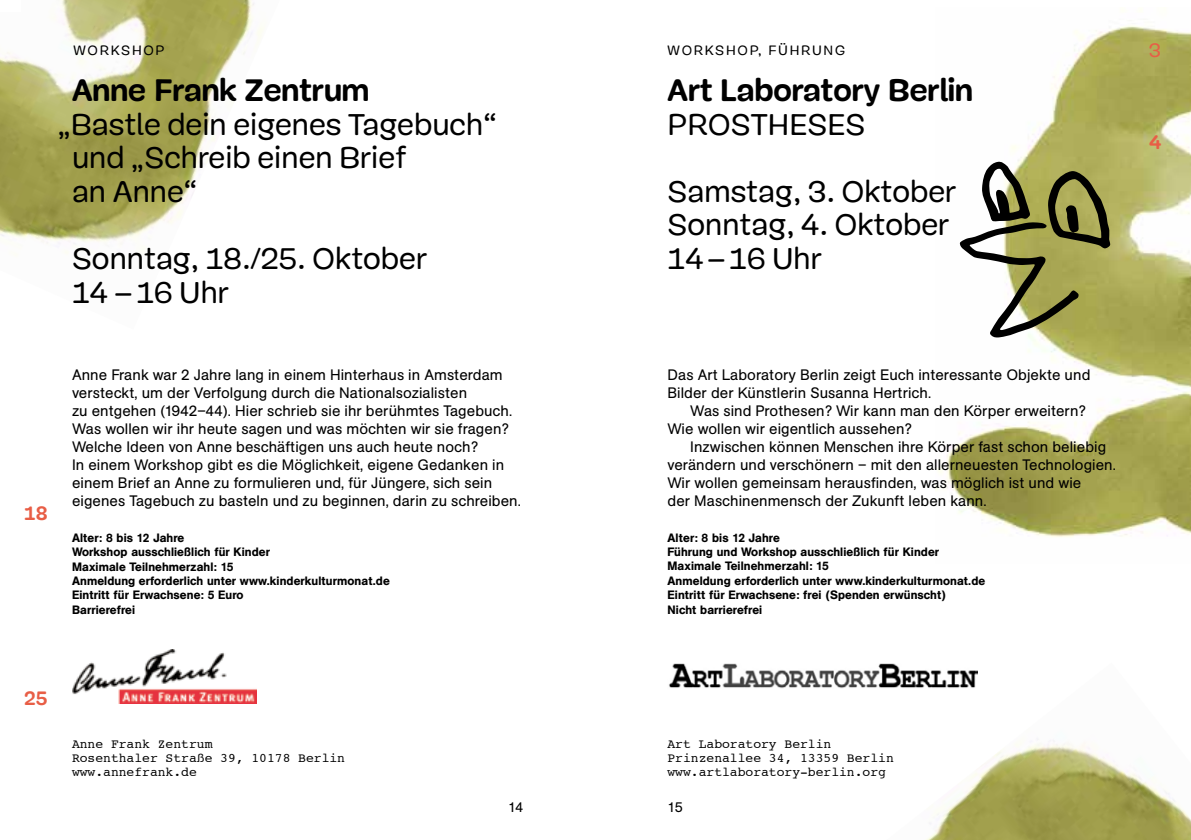
<style>
.page{position:relative;width:1191px;height:840px;background:#fff}
.page>*{position:absolute;margin:0;border:0;box-sizing:border-box;transform-origin:0 0}
.t1{font:700 32px "Mija";color:#000}
.t2{font:30.8px/33.6px "Mija";color:#000}
.t3{font:700 20px "Mija";color:#e85e46}
.t4{font:20px "Mija";color:#e85e46}
.t5{font:15px/18px "AG Buch BQ";letter-spacing:.005em;color:#000}
.t6{font:14px "Mija";letter-spacing:.12em;color:#000}
.t7{font:14px "AG Buch BQ";color:#000}
.t8{font:13px/14px "Courier";color:#000}
.t9{font:500 12px/14.4px "AG Buch BQ";letter-spacing:.01em;color:#000}
</style>
<div class="page">
<img style="left:935px;top:25px;width:256px;height:512px">
<img style="left:927px;top:739px;width:264px;height:100px">
<img style="left:0;top:0;width:264px;height:263px">
<img style="left:72px;top:649px;width:184px;height:54px">
<img style="left:669px;top:663px;width:309px;height:26px">
<svg style="left:959px;top:161px;width:151px;height:176px"></svg>
<div style="left:0;top:0;width:20px;height:11px;background:#fff"></div>
<p class="t6" style="left:73px;top:43px;width:93px">Workshop</p>
<h1 class="t1" style="left:72px;top:73px;width:299px">Anne Frank Zentrum</h1>
<h2 class="t2" style="left:72px;top:107px;width:426px;text-indent:-14px">„Bastle dein eigenes Tagebuch“ und „Schreib einen Brief<br>an Anne“</h2>
<h2 class="t2" style="left:72px;top:242px;width:356px">Sonntag, 18./25. Oktober<br>14 –16 Uhr</h2>
<h3 class="t3" style="left:24px;top:502px;width:25px">18</h3>
<p class="t5" style="left:72px;top:365px;width:450px">Anne Frank war 2 Jahre lang in einem Hinterhaus in Amsterdam versteckt, um der Verfolgung durch die Nationalsozialisten<br>zu entgehen (1942–44). Hier schrieb sie ihr berühmtes Tagebuch.<br>Was wollen wir ihr heute sagen und was möchten wir sie fragen?<br>Welche Ideen von Anne beschäftigen uns auch heute noch?<br>In einem Workshop gibt es die Möglichkeit, eigene Gedanken in einem Brief an Anne zu formulieren und, für Jüngere, sich sein eigenes Tagebuch zu basteln und zu beginnen, darin zu schreiben.</p>
<p class="t9" style="left:72px;top:530px;width:319px">Alter: 8 bis 12 Jahre<br>Workshop ausschließlich für Kinder<br>Maximale Teilnehmerzahl: 15<br>Anmeldung erforderlich unter www.kinderkulturmonat.de<br>Eintritt für Erwachsene: 5 Euro<br>Barrierefrei</p>
<p class="t6" style="left:667px;top:43px;width:179px">Workshop, Führung</p>
<h1 class="t1" style="left:667px;top:73px;width:307px">Art Laboratory Berlin</h1>
<h2 class="t2" style="left:667px;top:107px;width:21px">PRO</h2>
<h2 class="t2" style="left:667px;top:91px;width:290px;line-height:67.2px;text-indent:63px">STHESES<br>Samstag, 3. Oktober</h2>
<h2 class="t2" style="left:667px;top:208px;width:283px">Sonntag, 4. Oktober<br>14–16 Uhr</h2>
<p class="t5" style="left:667px;top:365px;width:424px">Das Art Laboratory Berlin zeigt Euch interessante Objekte und<br>Bilder der Künstlerin Susanna Hertrich.</p>
<p class="t5" style="left:667px;top:401px;width:420px;text-indent:23px">Was sind Prothesen? Wir kann man den Körper erweitern?<br>Wie wollen wir eigentlich aussehen?</p>
<p class="t5" style="left:667px;top:437px;width:450px;text-indent:23px">Inzwischen können Menschen ihre Körper fast schon beliebig verändern und verschönern – mit den allerneuesten Technologien.<br>Wir wollen gemeinsam herausfinden, was möglich ist und wie<br>der Maschinenmensch der Zukunft leben kann.</p>
<p class="t9" style="left:667px;top:530px;width:319px">Alter: 8 bis 12 Jahre<br>Führung und Workshop ausschließlich für Kinder Maximale Teilnehmerzahl: 15<br>Anmeldung erforderlich unter www.kinderkulturmonat.de Eintritt für Erwachsene: frei (Spenden erwünscht)<br>Nicht barrierefrei</p>
<h3 class="t3" style="left:24px;top:687px;width:25px">25</h3>
<p class="t8" style="left:72px;top:736px;width:275px">Anne Frank Zentrum<br>Rosenthaler Straße 39, 10178 Berlin www.annefrank.de</p>
<p class="t8" style="left:667px;top:736px;width:228px">Art Laboratory Berlin<br>Prinzenallee 34, 13359 Berlin www.artlaboratory-berlin.org</p>
<p class="t7" style="left:508px;top:798px;width:17px">14</p>
<p class="t7" style="left:667px;top:798px;width:17px">15</p>
<h3 class="t4" style="left:1149px;top:38px;width:14px">3</h3>
<h3 class="t3" style="left:1149px;top:131px;width:13px">4</h3>
</div>
